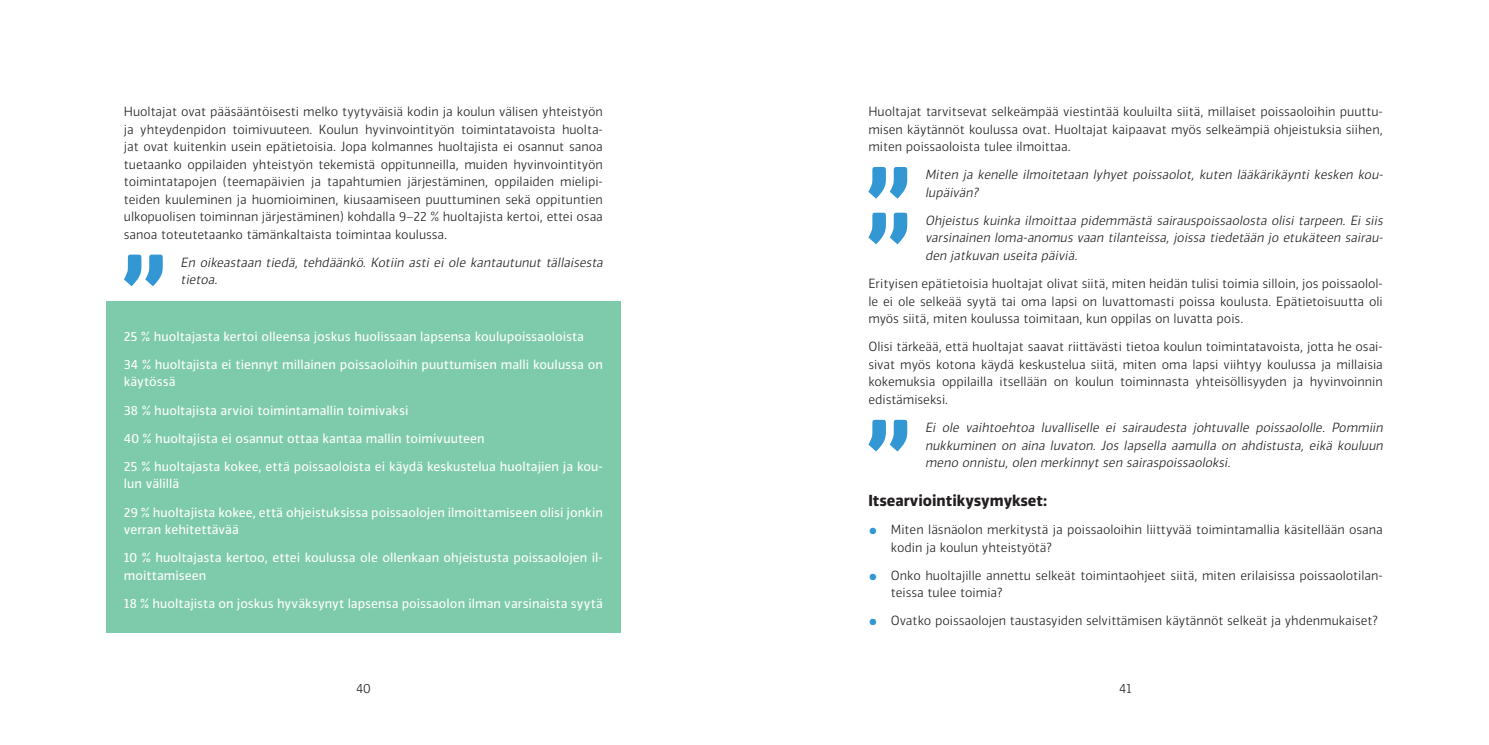
<style>
.page{position:relative;width:1489px;height:745px;background:#fff}
.page>*{position:absolute;margin:0;border:0;box-sizing:border-box;transform-origin:0 0}
.sitaatti{font:500 115.38px "Vinkel";color:#3297d3}
.OTS3_musta{font:700 15px "Vinkel";color:#231f20}
.leipis_light{font:300 12.5px/17.5px "Vinkel";color:#231f20;text-align:justify}
.valk_leipis{font:12.5px/17.5px "Vinkel";color:#fff}
.sitaatti-2{font:italic 300 12.5px/17.5px "Vinkel";color:#231f20}
.s1{font-weight:700;font-size:22.5px;color:#3297d3}
</style>
<div class="page">
<div style="left:106px;top:301px;width:514px;height:331px;background:#7ecbab"></div>
<p class="leipis_light" style="left:124px;top:103px;width:480px">Huoltajat ovat pääsääntöisesti melko tyytyväisiä kodin ja koulun välisen yhteistyön ja yhteydenpidon toimivuuteen. Koulun hyvinvointityön toimintatavoista huolta&shy;jat ovat kuitenkin usein epätietoisia. Jopa kolmannes huoltajista ei osannut sanoa tuetaanko oppilaiden yhteistyön tekemistä oppitunneilla, muiden hyvinvointityön toimintatapojen (teemapäivien ja tapahtumien järjestäminen, oppilaiden mielipi&shy;teiden kuuleminen ja huomioiminen, kiusaamiseen puuttuminen sekä oppituntien ulkopuolisen toiminnan järjestäminen) kohdalla 9–22 % huoltajista kertoi, ettei osaa sanoa toteutetaanko tämänkaltaista toimintaa koulussa.</p>
<p class="sitaatti" style="left:121px;top:224px;width:46px">”</p>
<p class="sitaatti-2" style="left:180px;top:253px;width:427px">En oikeastaan tiedä, tehdäänkö. Kotiin asti ei ole kantautunut tällaisesta tietoa.</p>
<p class="valk_leipis" style="left:124px;top:327px;width:461px">25 % huoltajasta kertoi olleensa joskus huolissaan lapsensa koulupoissaoloista</p>
<p class="valk_leipis" style="left:124px;top:355px;width:480px">34 % huoltajista ei tiennyt millainen poissaoloihin puuttumisen malli koulussa on käytössä</p>
<p class="valk_leipis" style="left:124px;top:401px;width:286px">38 % huoltajista arvioi toimintamallin toimivaksi</p>
<p class="valk_leipis" style="left:124px;top:429px;width:362px">40 % huoltajista ei osannut ottaa kantaa mallin toimivuuteen</p>
<p class="valk_leipis" style="left:124px;top:457px;width:480px">25 % huoltajasta kokee, että poissaoloista ei käydä keskustelua huoltajien ja kou&shy;lun välillä</p>
<p class="valk_leipis" style="left:124px;top:503px;width:480px">29 % huoltajista kokee, että ohjeistuksissa poissaolojen ilmoittamiseen olisi jonkin verran kehitettävää</p>
<p class="valk_leipis" style="left:124px;top:548px;width:480px">10 % huoltajasta kertoo, ettei koulussa ole ollenkaan ohjeistusta poissaolojen il&shy;moittamiseen</p>
<p class="valk_leipis" style="left:124px;top:594px;width:480px">18 % huoltajista on joskus hyväksynyt lapsensa poissaolon ilman varsinaista syytä</p>
<p class="leipis_light" style="left:868px;top:103px;width:516px">Huoltajat tarvitsevat selkeämpää viestintää kouluilta siitä, millaiset poissaoloihin puuttu&shy;misen käytännöt koulussa ovat. Huoltajat kaipaavat myös selkeämpiä ohjeistuksia siihen, miten poissaoloista tulee ilmoittaa.</p>
<p class="sitaatti" style="left:865px;top:136px;width:46px">”</p>
<p class="sitaatti-2" style="left:925px;top:166px;width:462px">Miten ja kenelle ilmoitetaan lyhyet poissaolot, kuten lääkärikäynti kesken kou&shy;lupäivän?</p>
<p class="sitaatti" style="left:865px;top:182px;width:46px">”</p>
<p class="sitaatti-2" style="left:925px;top:212px;width:462px;text-align:justify">Ohjeistus kuinka ilmoittaa pidemmästä sairauspoissaolosta olisi tarpeen. Ei siis varsinainen loma-anomus vaan tilanteissa, joissa tiedetään jo etukäteen sairau&shy;den jatkuvan useita päiviä.</p>
<p class="leipis_light" style="left:868px;top:275px;width:516px">Erityisen epätietoisia huoltajat olivat siitä, miten heidän tulisi toimia silloin, jos poissaolol&shy;le ei ole selkeää syytä tai oma lapsi on luvattomasti poissa koulusta. Epätietoisuutta oli myös siitä, miten koulussa toimitaan, kun oppilas on luvatta pois.</p>
<p class="leipis_light" style="left:868px;top:338px;width:516px">Olisi tärkeää, että huoltajat saavat riittävästi tietoa koulun toimintatavoista, jotta he osai&shy;sivat myös kotona käydä keskustelua siitä, miten oma lapsi viihtyy koulussa ja millaisia kokemuksia oppilailla itsellään on koulun toiminnasta yhteisöllisyyden ja hyvinvoinnin edistämiseksi.</p>
<p class="sitaatti" style="left:865px;top:389px;width:46px">”</p>
<p class="sitaatti-2" style="left:925px;top:418px;width:462px;text-align:justify">Ei ole vaihtoehtoa luvalliselle ei sairaudesta johtuvalle poissaololle. Pommiin nukkuminen on aina luvaton. Jos lapsella aamulla on ahdistusta, eikä kouluun meno onnistu,olen merkinnytsen sairaspoissaoloksi.</p>
<p class="OTS3_musta" style="left:868px;top:490px;width:180px">Itsearviointikysymykset:</p>
<p class="leipis_light" style="left:890px;top:520px;width:493px;text-indent:-22px"><span class="s1">•</span> Miten läsnäolon merkitystä ja poissaoloihin liittyvää toimintamallia käsitellään osana kodin ja koulun yhteistyötä?</p>
<p class="leipis_light" style="left:890px;top:566px;width:493px;text-indent:-22px"><span class="s1">•</span> Onko huoltajille annettu selkeät toimintaohjeet siitä, miten erilaisissa poissaolotilan&shy;teissa tulee toimia?</p>
<p class="leipis_light" style="left:868px;top:612px;width:511px"><span class="s1">•</span> Ovatko poissaolojen taustasyiden selvittämisen käytännöt selkeät ja yhdenmukaiset?</p>
<p class="leipis_light" style="left:356px;top:679px;width:16px">40</p>
<p class="leipis_light" style="left:1118px;top:679px;width:15px">41</p>
</div>
